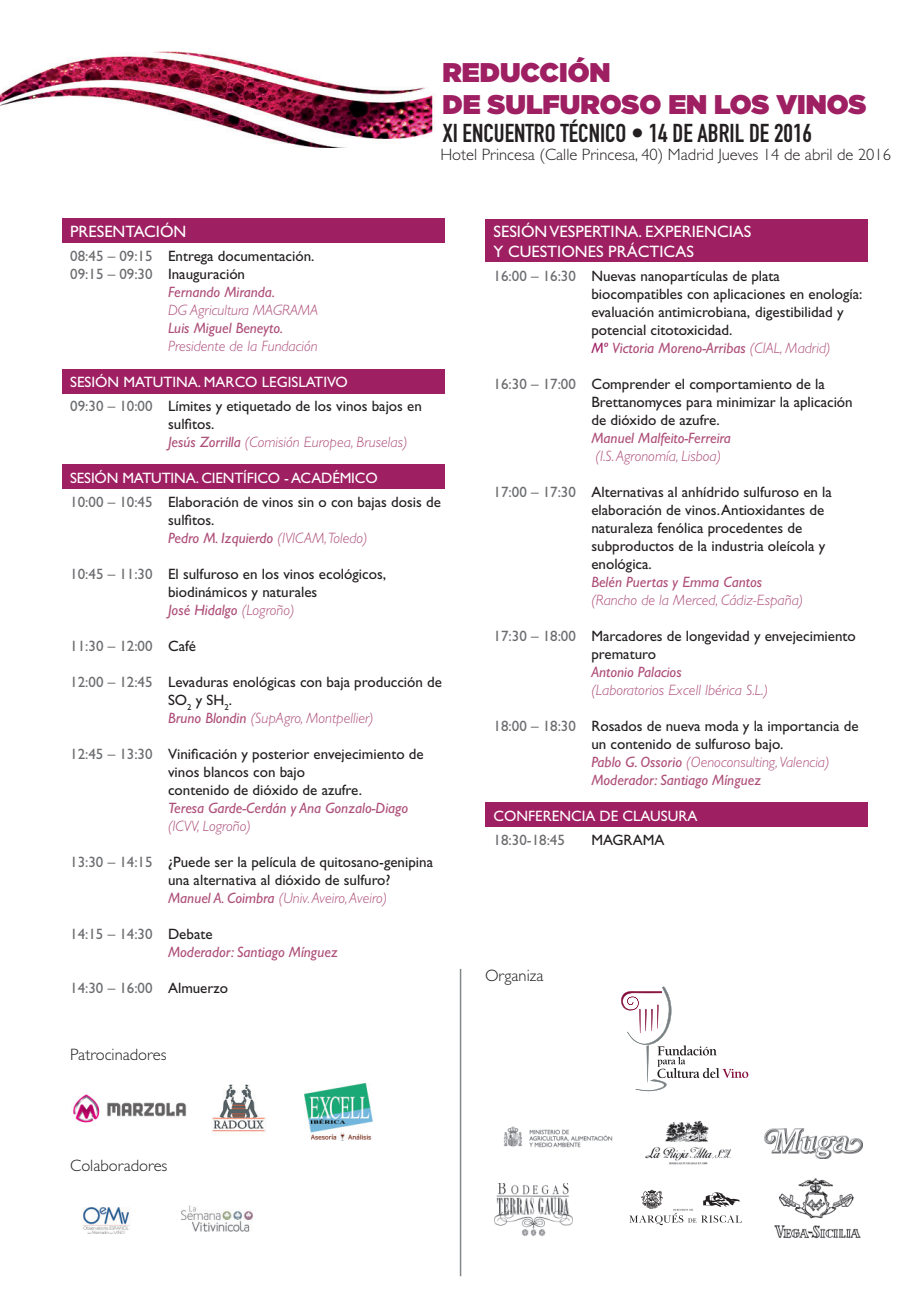
<style>
.page{position:relative;width:919px;height:1289px;background:#fff}
.page>*{position:absolute;margin:0;border:0;box-sizing:border-box;transform-origin:0 0}
.t1{font:27px/32.4px "Gotham Ultra";color:#9e1f62}
.t2{font:25.5px "DIN Engschrift";color:#231f20}
.t3{font:300 16.5px "Gill Sans";color:#231f20}
.t4{font:16.5px/19.8px "Gill Sans";color:#fff}
.t5{font:15px/18px "Gill Sans";color:#231f20}
.t6{font:italic 15px/18px "Gill Sans";color:#ae4f79}
.t7{font:italic 300 15px/18px "Gill Sans";color:#ae4f79}
.t8{font:15px "Gill Sans";color:#6c6d70}
.t9{font:15px "Gill Sans";color:#fff}
.s1{color:#6c6d70}
.s2{color:#fff}
.s3{font-weight:400;font-style:normal;color:#231f20}
.s4{font-weight:400}
.s5{font-style:normal;color:#231f20}
.s6{font-weight:300}
.s7{font-style:italic;color:#ae4f79}
.s8{font-weight:300;font-style:italic;color:#ae4f79}
.s9{color:#231f20}
.s10{font-style:normal;color:#6c6d70}
.s11{font-style:italic;color:#9e1f62}
</style>
<div class="page">
<img style="left:0;top:51px;width:435px;height:97px">
<div style="left:62px;top:219px;width:382px;height:24px;background:#9e1f62"></div>
<div style="left:485px;top:802px;width:382px;height:24px;background:#9e1f62"></div>
<div style="left:485px;top:219px;width:382px;height:42px;background:#9e1f62"></div>
<div style="left:62px;top:369px;width:382px;height:24px;background:#9e1f62"></div>
<div style="left:62px;top:465px;width:382px;height:24px;background:#9e1f62"></div>
<svg style="left:621px;top:986px;width:127px;height:106px"></svg>
<img style="left:764px;top:1128px;width:98px;height:30px">
<img style="left:495px;top:1183px;width:77px;height:54px">
<svg style="left:629px;top:1189px;width:112px;height:36px"></svg>
<img style="left:503px;top:1126px;width:110px;height:22px">
<img style="left:774px;top:1178px;width:87px;height:61px">
<img style="left:645px;top:1120px;width:86px;height:45px">
<img style="left:304px;top:1083px;width:69px;height:57px">
<img style="left:83px;top:1207px;width:46px;height:26px">
<img style="left:181px;top:1205px;width:71px;height:27px">
<img style="left:73px;top:1094px;width:114px;height:29px">
<img style="left:212px;top:1084px;width:54px;height:48px">
<hr style="left:460px;top:968px;width:1px;height:308px;background:#84888a">
<h1 class="t1" style="left:442px;top:55px;width:425px">REDUCCIÓN<br>DE SULFUROSO EN LOS VINOS</h1>
<h2 class="t2" style="left:443px;top:118px;width:371px">XI ENCUENTRO TÉCNICO • 14 DE ABRIL DE 2016</h2>
<p class="t3" style="left:440px;top:145px;width:452px">Hotel Princesa (Calle Princesa, 40) Madrid Jueves 14 de abril de 2016</p>
<p class="t4" style="left:70px;top:221px;width:118px">PRESENTACIÓN</p>
<p class="t5" style="left:70px;top:247px;width:246px"><span class="s1">08:45 – 09:15</span> Entrega documentación.</p>
<p class="t5" style="left:70px;top:265px;width:176px"><span class="s1">09:15 – 09:30</span> Inauguración</p>
<p class="t6" style="left:168px;top:283px;width:108px">Fernando Miranda.</p>
<p class="t7" style="left:168px;top:301px;width:152px">DG Agricultura MAGRAMA</p>
<p class="t6" style="left:168px;top:319px;width:116px">Luis Miguel Beneyto.</p>
<p class="t7" style="left:168px;top:337px;width:151px">Presidente de la Fundación</p>
<p class="t5" style="left:70px;top:370px;width:353px;line-height:24px"><span class="s2">SESIÓN MATUTINA. MARCO LEGISLATIVO<br></span><span class="s1">09:30 – 10:00</span> Límites y etiquetado de los vinos bajos en</p>
<p class="t7" style="left:168px;top:415px;width:241px"><span class="s3">sulfitos.<br></span><span class="s4">Jesús Zorrilla</span> (Comisión Europea, Bruselas)</p>
<p class="t5" style="left:70px;top:466px;width:372px;line-height:24px"><span class="s2">SESIÓN MATUTINA. CIENTÍFICO - ACADÉMICO<br></span><span class="s1">10:00 – 10:45</span> Elaboración de vinos sin o con bajas dosis de</p>
<p class="t6" style="left:168px;top:511px;width:201px"><span class="s5">sulfitos.<br></span>Pedro M. Izquierdo <span class="s6">(IVICAM, Toledo)</span></p>
<p class="t5" style="left:168px;top:565px;width:219px;text-indent:-98px"><span class="s1">10:45 – 11:30</span> El sulfuroso en los vinos ecológicos, biodinámicos y naturales<br><span class="s7">José Hidalgo</span> <span class="s8">(Logroño)</span></p>
<p class="t8" style="left:70px;top:637px;width:127px">11:30 – 12:00 <span class="s9">Café</span></p>
<p class="t5" style="left:168px;top:673px;width:275px;text-indent:-98px"><span class="s1">12:00 – 12:45</span> Levaduras enológicas con baja producción de<br>SO<sub>2</sub> y SH<sub>2</sub>.<br><span class="s7">Bruno Blondin</span> <span class="s8">(SupAgro, Montpellier)</span></p>
<p class="t5" style="left:168px;top:745px;width:257px;text-indent:-98px"><span class="s1">12:45 – 13:30</span> Vinificación y posterior envejecimiento de vinos blancos con bajo<br>contenido de dióxido de azufre.</p>
<p class="t6" style="left:168px;top:799px;width:242px">Teresa Garde-Cerdán y Ana Gonzalo-Diago</p>
<p class="t7" style="left:168px;top:817px;width:85px">(ICVV, Logroño)</p>
<p class="t5" style="left:168px;top:853px;width:266px;text-indent:-98px"><span class="s1">13:30 – 14:15</span> ¿Puede ser la película de quitosano-genipina una alternativa al dióxido de sulfuro?<br><span class="s7">Manuel A. Coimbra</span> <span class="s8">(Univ. Aveiro, Aveiro)</span></p>
<p class="t6" style="left:168px;top:925px;width:171px;text-indent:-98px"><span class="s10">14:15 – 14:30</span> <span class="s5">Debate<br></span>Moderador: Santiago Mínguez</p>
<p class="t8" style="left:70px;top:979px;width:159px">14:30 – 16:00 <span class="s9">Almuerzo</span></p>
<p class="t3" style="left:70px;top:1045px;width:98px">Patrocinadores</p>
<p class="t3" style="left:70px;top:1156px;width:99px">Colaboradores</p>
<p class="t4" style="left:493px;top:221px;width:259px">SESIÓN VESPERTINA. EXPERIENCIAS<br>Y CUESTIONES PRÁCTICAS</p>
<p class="t5" style="left:591px;top:267px;width:272px;text-indent:-98px"><span class="s1">16:00 – 16:30</span> Nuevas nanopartículas de plata biocompatibles con aplicaciones en enología: evaluación antimicrobiana, digestibilidad y potencial citotoxicidad.<br><span class="s11">Mº</span> <span class="s7">Victoria Moreno-Arribas</span> <span class="s8">(CIAL, Madrid)</span></p>
<p class="t5" style="left:591px;top:375px;width:263px;text-indent:-98px"><span class="s1">16:30 – 17:00</span> Comprender el comportamiento de la<br>Brettanomyces para minimizar la aplicación de dióxido de azufre.</p>
<p class="t6" style="left:591px;top:429px;width:141px">Manuel Malfeito-Ferreira</p>
<p class="t7" style="left:595px;top:447px;width:127px">(I.S. Agronomía, Lisboa)</p>
<p class="t5" style="left:591px;top:483px;width:242px;text-indent:-98px"><span class="s1">17:00 – 17:30</span> Alternativas al anhídrido sulfuroso en la elaboración de vinos. Antioxidantes de naturaleza fenólica procedentes de subproductos de la industria oleícola y enológica.</p>
<p class="t6" style="left:591px;top:573px;width:172px">Belén Puertas y Emma Cantos</p>
<p class="t7" style="left:591px;top:591px;width:213px">(Rancho de la Merced, Cádiz-España)</p>
<p class="t5" style="left:591px;top:627px;width:266px;text-indent:-98px"><span class="s1">17:30 – 18:00</span> Marcadores de longevidad y envejecimiento prematuro</p>
<p class="t6" style="left:591px;top:663px;width:92px">Antonio Palacios</p>
<p class="t7" style="left:591px;top:681px;width:178px">(Laboratorios Excell Ibérica S.L.)</p>
<p class="t5" style="left:591px;top:717px;width:269px;text-indent:-98px"><span class="s1">18:00 – 18:30</span> Rosados de nueva moda y la importancia de un contenido de sulfuroso bajo.<br><span class="s7">Pablo G. Ossorio</span> <span class="s8">(Oenoconsulting, Valencia)<br></span><span class="s7">Moderador: Santiago Mínguez</span></p>
<p class="t9" style="left:493px;top:807px;width:205px">CONFERENCIA DE CLAUSURA</p>
<p class="t8" style="left:493px;top:831px;width:73px">18:30-18:45</p>
<p class="t5" style="left:591px;top:831px;width:75px">MAGRAMA</p>
<p class="t3" style="left:485px;top:966px;width:60px">Organiza</p>
</div>
